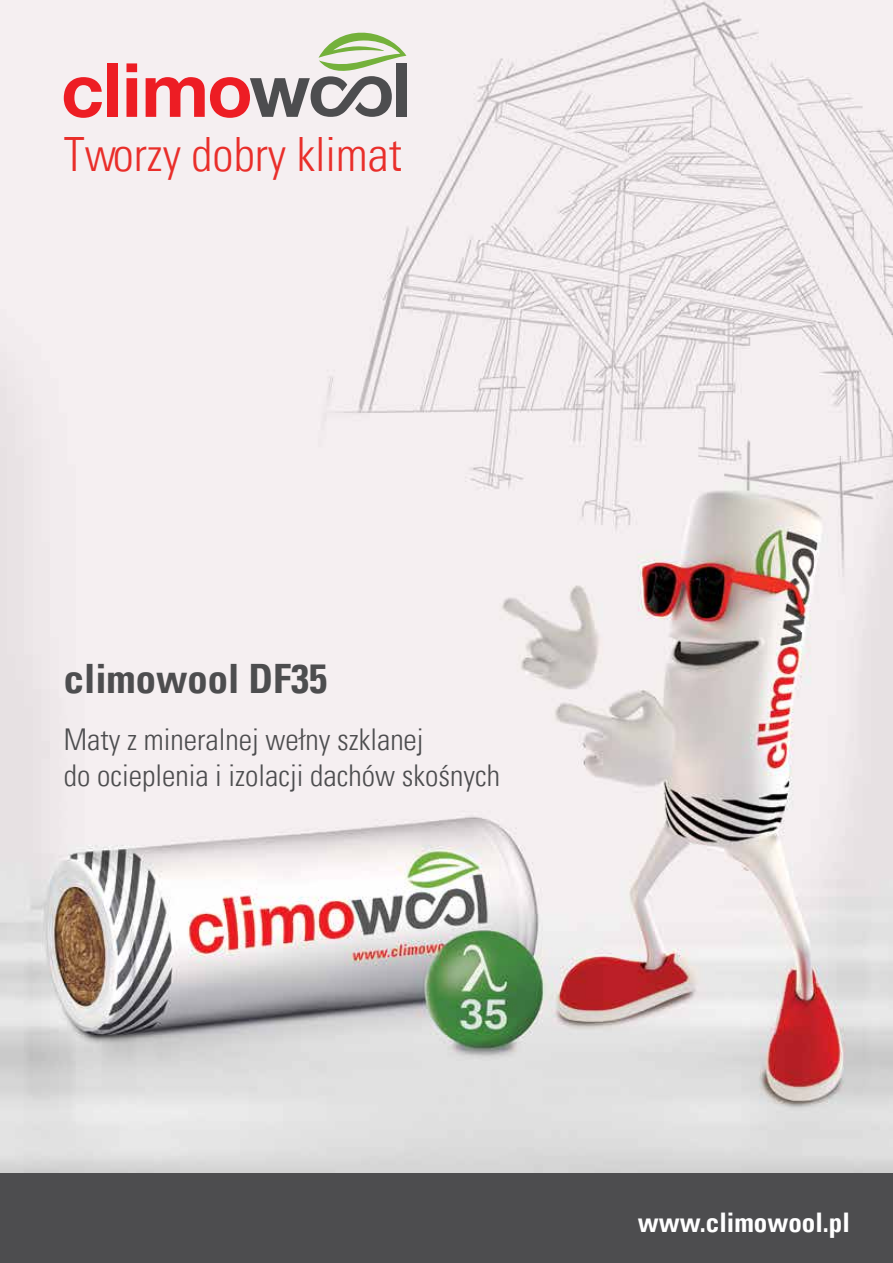
<style>
.page{position:relative;width:893px;height:1263px;background:#fff}
.page>*{position:absolute;margin:0;border:0;box-sizing:border-box;transform-origin:0 0}
.t1{font:47.25px "Univers Com 47 Light Cond";color:#e92e2a}
.t2{font:40.5px "Univers Com 67 Bold Cond";color:#4d4d4f}
.t3{font:30px/36px "Univers Com 47 Light Cond";color:#4d4d4f}
.t4{font:27px "Univers Com 67 Bold Cond";color:#fff}
</style>
<div class="page">
<img style="left:0;top:0;width:893px;height:1174px">
<div style="left:0;top:1174px;width:893px;height:89px;background:#4d4d4f"></div>
<svg style="left:64px;top:77px;width:38px;height:41px"></svg>
<div style="left:107px;top:63px;width:11px;height:54px;background:#ed1d24"></div>
<svg style="left:126px;top:63px;width:11px;height:54px"></svg>
<svg style="left:146px;top:24px;width:260px;height:94px"></svg>
<h1 class="t1" style="left:64px;top:126px;width:340px">Tworzy dobry klimat</h1>
<h2 class="t2" style="left:64px;top:653px;width:265px">climowool DF35</h2>
<p class="t3" style="left:64px;top:721px;width:438px">Maty z mineralnej wełny szklanej<br>do ocieplenia i izolacji dachów skośnych</p>
<p class="t4" style="left:638px;top:1205px;width:214px">www.climowool.pl</p>
</div>
